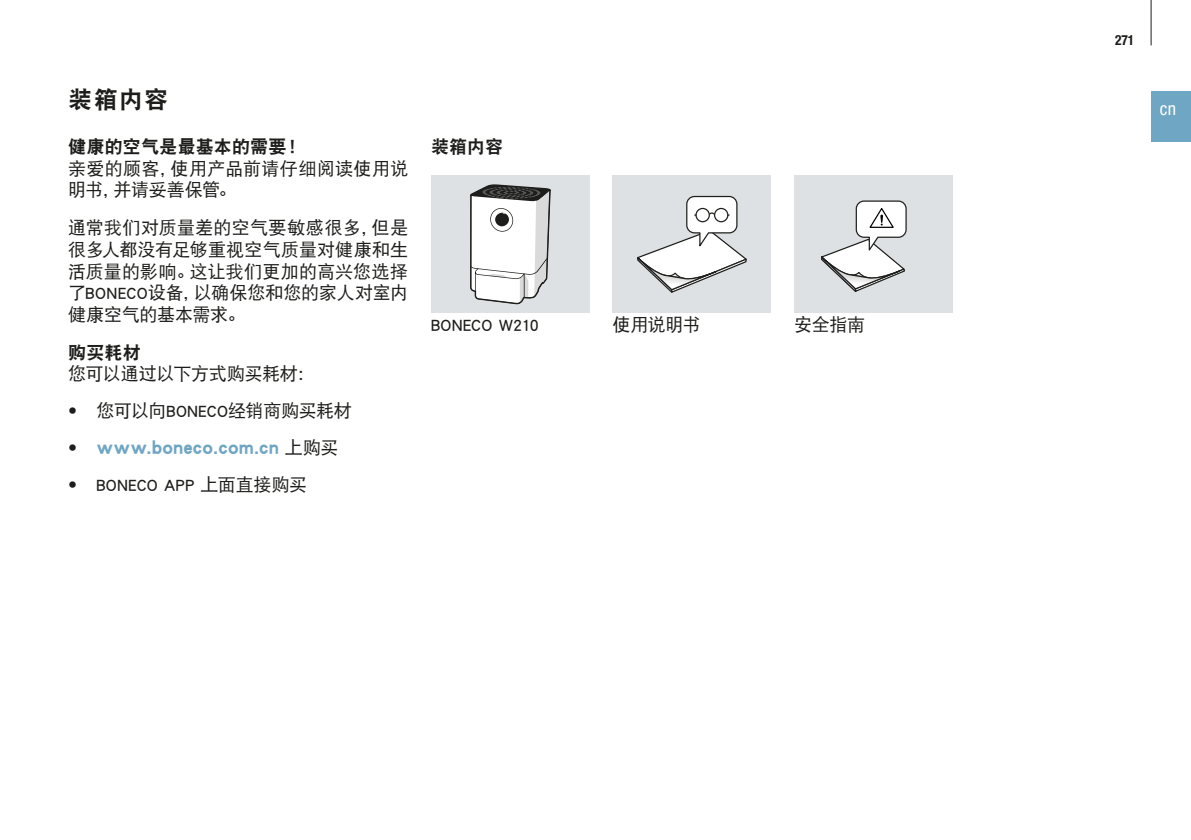
<style>
.page{position:relative;width:1191px;height:840px;background:#fff}
.page>*{position:absolute;margin:0;border:0;box-sizing:border-box;transform-origin:0 0}
.t1{font:24px "DFP Hei W9";color:#1d1d1b}
.t2{font:22px "DFP Hei W9";letter-spacing:.005em;color:#6fa6c4}
.t3{font:18px/21.6px "DFP Hei W5";letter-spacing:-.005em;color:#1d1d1b;text-align:justify}
.t4{font:18px/21.6px "DFP Hei W5";letter-spacing:.015em;color:#1d1d1b}
.t5{font:18px "DFP Hei W9";letter-spacing:.015em;color:#1d1d1b}
.t6{font:condensed 18px "Helvetica Neue LTW1 G";color:#fff}
.t7{font:700 condensed 14px "Helvetica Neue LTW1 G";color:#1d1d1b;scale:.96 1}
.s1{font-family:"Helvetica Neue LTW1 G";font-weight:700;font-stretch:condensed}
.s2{font-family:"Helvetica Neue LTW1 G";font-weight:700;font-stretch:condensed;font-size:18px;color:#1d1d1b}
.s3{font-family:"DFP Hei W5";font-size:18px;color:#1d1d1b}
</style>
<div class="page">
<div style="left:1151px;top:91px;width:40px;height:51px;background:#6fa6c4"></div>
<hr style="left:1150px;top:0;width:1px;height:45px;background:#1d1d1b">
<div style="left:612px;top:175px;width:159px;height:138px;background:#dde1e3"></div>
<svg style="left:637px;top:195px;width:110px;height:98px"></svg>
<div style="left:794px;top:175px;width:158px;height:138px;background:#dde1e3"></div>
<svg style="left:821px;top:200px;width:86px;height:92px"></svg>
<div style="left:431px;top:175px;width:159px;height:138px;background:#dde1e3"></div>
<svg style="left:470px;top:184px;width:81px;height:120px"></svg>
<h1 class="t1" style="left:68px;top:86px;width:102px">装箱内容</h1>
<p class="t5" style="left:68px;top:137px;width:235px">健康的空气是最基本的需要！</p>
<p class="t4" style="left:68px;top:157px;width:342px">亲爱的顾客，使用产品前请仔细阅读使用说明书，并请妥善保管。</p>
<p class="t3" style="left:68px;top:216px;width:342px">通常我们对质量差的空气要敏感很多，但是很多人都没有足够重视空气质量对健康和生活质量的影响。这让我们更加的高兴您选择了BONECO设备，以确保您和您的家人对室内健康空气的基本需求。</p>
<p class="t5" style="left:68px;top:342px;width:74px">购买耗材</p>
<p class="t3" style="left:68px;top:362px;width:248px">您可以通过以下方式购买耗材：</p>
<p class="t3" style="left:68px;top:399px;width:285px"><span class="s1">•</span> 您可以向BONECO经销商购买耗材</p>
<p class="t2" style="left:68px;top:434px;width:272px"><span class="s2">•</span> www.boneco.com.cn <span class="s3">上购买</span></p>
<p class="t3" style="left:68px;top:473px;width:240px"><span class="s1">•</span> BONECO APP 上面直接购买</p>
<p class="t5" style="left:431px;top:137px;width:74px">装箱内容</p>
<p class="t3" style="left:431px;top:313px;width:109px">BONECO W210</p>
<p class="t3" style="left:612px;top:313px;width:90px">使用说明书</p>
<p class="t3" style="left:794px;top:313px;width:73px">安全指南</p>
<p class="t7" style="left:1115px;top:32px;width:21px">271</p>
<p class="t6" style="left:1159px;top:98px;width:18px">cn</p>
</div>
